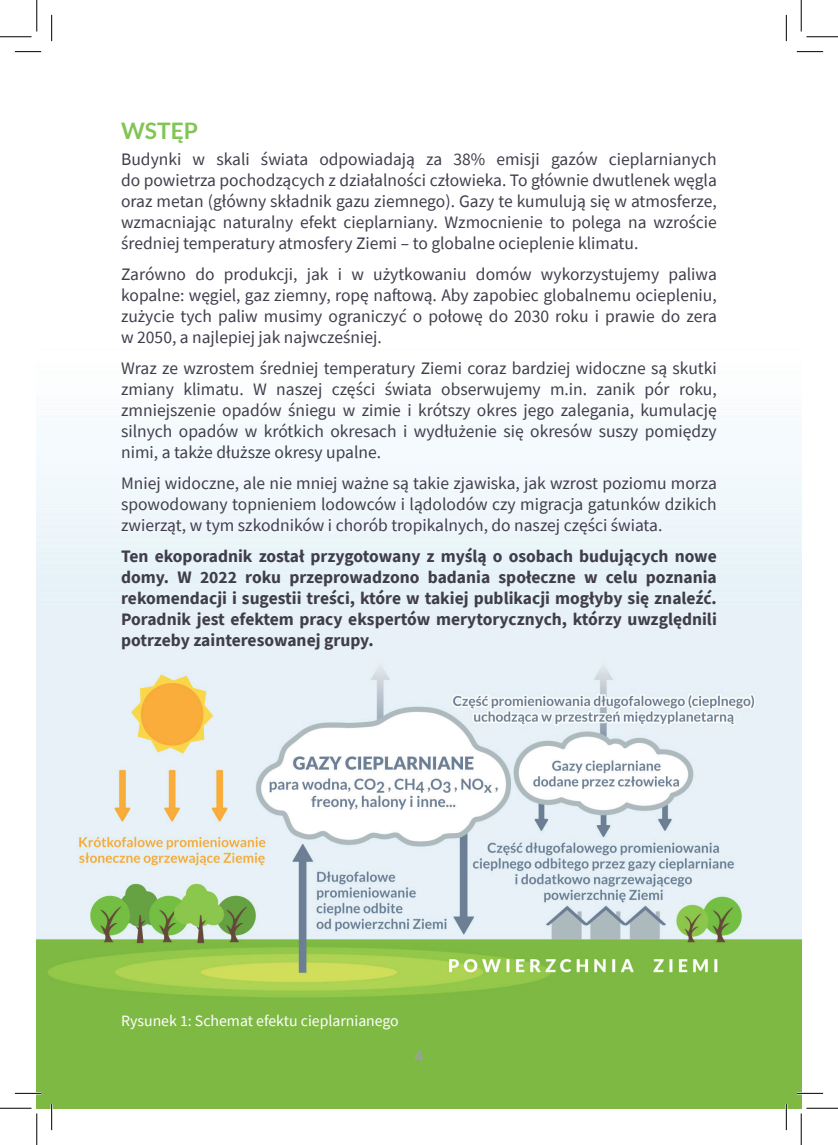
<style>
.page{position:relative;width:838px;height:1145px;background:#fff}
.page>*{position:absolute;margin:0;border:0;box-sizing:border-box;transform-origin:0 0}
.t1{font:700 22.75px "Lato";color:#82c554}
.t2{font:17.5px/21px "Source Sans Pro";color:#403d4b;text-align:justify}
.t3{font:700 17.5px/21px "Source Sans Pro";color:#403d4b;text-align:justify}
.t4{font:600 17.5px "Source Sans Pro";color:#9d9fa2}
.t5{font:15.75px "Source Sans Pro";color:#fff}
</style>
<div class="page">
<img style="left:37px;top:41px;width:764px;height:1067px">
<hr style="left:15px;top:51px;width:26px;height:2px;background:#fff">
<hr style="left:796px;top:51px;width:27px;height:2px;background:#fff">
<hr style="left:15px;top:1092px;width:26px;height:2px;background:#fff">
<hr style="left:796px;top:1092px;width:27px;height:2px;background:#fff">
<hr style="left:51px;top:1104px;width:2px;height:26px;background:#fff">
<hr style="left:785px;top:1104px;width:2px;height:26px;background:#fff">
<svg style="left:15px;top:51px;width:26px;height:1px"></svg>
<svg style="left:796px;top:51px;width:27px;height:1px"></svg>
<svg style="left:15px;top:1093px;width:26px;height:1px"></svg>
<svg style="left:796px;top:1093px;width:27px;height:1px"></svg>
<svg style="left:51px;top:15px;width:1px;height:26px"></svg>
<svg style="left:51px;top:1104px;width:1px;height:26px"></svg>
<svg style="left:786px;top:15px;width:1px;height:26px"></svg>
<svg style="left:786px;top:1104px;width:1px;height:26px"></svg>
<hr style="left:0;top:36px;width:32px;height:1px;background:#000">
<hr style="left:806px;top:36px;width:31px;height:1px;background:#000">
<hr style="left:0;top:1108px;width:32px;height:1px;background:#000">
<hr style="left:806px;top:1108px;width:31px;height:1px;background:#000">
<hr style="left:36px;top:0;width:1px;height:31px;background:#000">
<hr style="left:36px;top:1113px;width:1px;height:32px;background:#000">
<hr style="left:800px;top:0;width:1px;height:31px;background:#000">
<hr style="left:800px;top:1113px;width:1px;height:32px;background:#000">
<h1 class="t1" style="left:121px;top:118px;width:78px">WSTĘP</h1>
<p class="t2" style="left:121px;top:149px;width:597px">Budynki w skali świata odpowiadają za 38% emisji gazów cieplarnianych do powietrza pochodzących z działalności człowieka. To głównie dwutlenek węgla oraz metan (główny składnik gazu ziemnego). Gazy te kumulują się w atmosferze, wzmacniając naturalny efekt cieplarniany. Wzmocnienie to polega na wzroście średniej temperatury atmosfery Ziemi – to globalne ocieplenie klimatu.</p>
<p class="t2" style="left:121px;top:264px;width:597px">Zarówno do produkcji, jak i w użytkowaniu domów wykorzystujemy paliwa kopalne: węgiel, gaz ziemny, ropę naftową. Aby zapobiec globalnemu ociepleniu, zużycie tych paliw musimy ograniczyć o połowę do 2030 roku i prawie do zera w 2050, a najlepiej jak najwcześniej.</p>
<p class="t2" style="left:121px;top:358px;width:597px">Wraz ze wzrostem średniej temperatury Ziemi coraz bardziej widoczne są skutki zmiany klimatu. W naszej części świata obserwujemy m.in. zanik pór roku, zmniejszenie opadów śniegu w zimie i krótszy okres jego zalegania, kumulację silnych opadów w krótkich okresach i wydłużenie się okresów suszy pomiędzy nimi, a także dłuższe okresy upalne.</p>
<p class="t2" style="left:121px;top:473px;width:597px">Mniej widoczne, ale nie mniej ważne są takie zjawiska, jak wzrost poziomu morza spowodowany topnieniem lodowców i lądolodów czy migracja gatunków dzikich zwierząt, w tym szkodników i chorób tropikalnych, do naszej części świata.</p>
<p class="t3" style="left:121px;top:545px;width:597px">Ten ekoporadnik został przygotowany z myślą o osobach budujących nowe domy. W 2022 roku przeprowadzono badania społeczne w celu poznania rekomendacji i sugestii treści, które w takiej publikacji mogłyby się znaleźć.<br>Poradnik jest efektem pracy ekspertów merytorycznych, którzy uwzględnili potrzeby zainteresowanej grupy.</p>
<p class="t5" style="left:121px;top:1011px;width:279px">Rysunek 1: Schemat efektu cieplarnianego</p>
<p class="t4" style="left:414px;top:1045px;width:10px">4</p>
</div>
